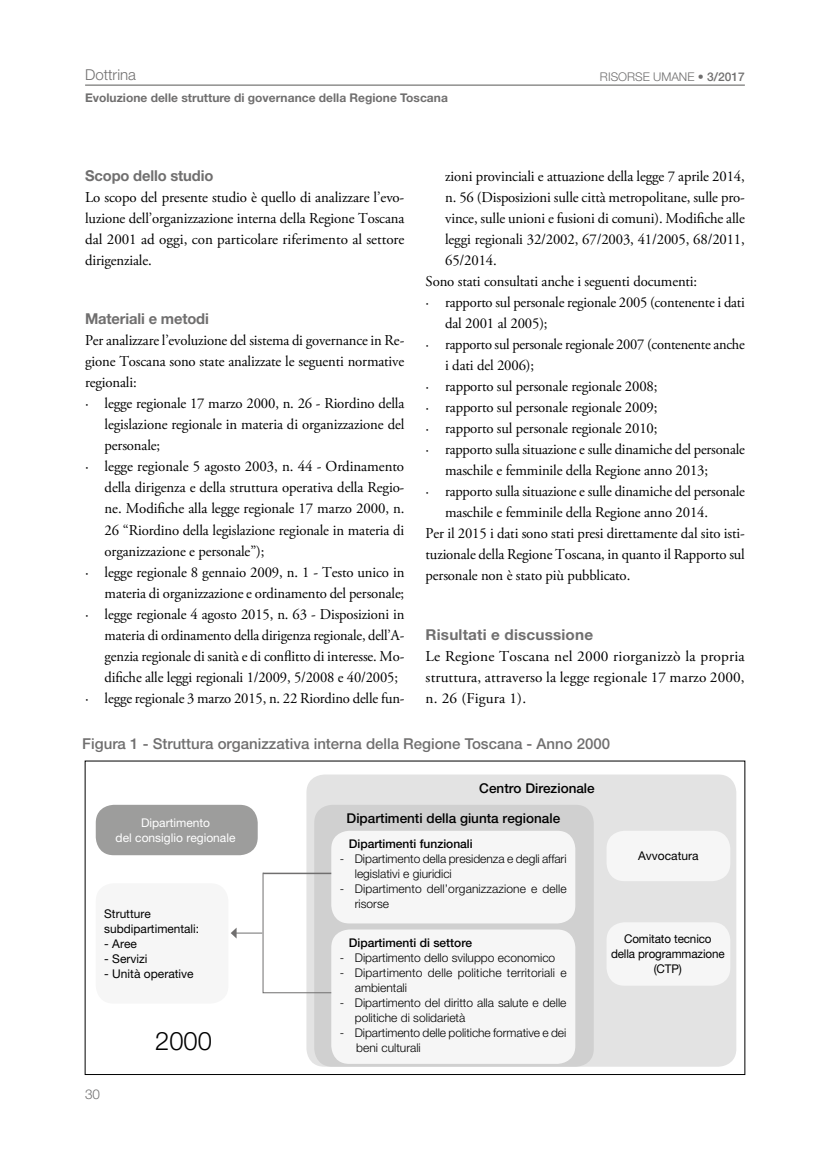
<style>
.page{position:relative;width:830px;height:1149px;background:#fff}
.page>*{position:absolute;margin:0;border:0;box-sizing:border-box;transform-origin:0 0}
.t1{font:300 25.5px "Helvetica Neue LT Std";color:#000}
.t2{font:15px/21px "Adobe Garamond Pro";letter-spacing:-.01em;color:#000;text-align:justify}
.t3{font:15px "Adobe Garamond Pro";letter-spacing:-.01em;color:#000;scale:.96 1}
.t4{font:500 15px "Helvetica Neue LT Std";color:#706f6f}
.t5{font:700 15px "Helvetica Neue LT Std";letter-spacing:-.01em;color:#706f6f}
.t6{font:700 15px "Helvetica Neue LT Std";letter-spacing:.01em;color:#706f6f}
.t7{font:300 15px "Helvetica Neue LT Std";color:#706f6f}
.t8{font:500 13.5px "Helvetica Neue LT Std";color:#000}
.t9{font:300 13.5px "Helvetica Neue LT Std";color:#706f6f}
.t10{font:300 12px/15px "Helvetica Neue LT Std";color:#000}
.t11{font:12px/15px "Helvetica Neue LT Std";color:#000}
.t12{font:700 12px "Helvetica Neue LT Std";color:#706f6f}
.t13{font:500 12px "Helvetica Neue LT Std";color:#000}
.t14{font:12px/15px "Helvetica Neue LT Std";color:#fff;text-align:center}
.t15{font:300 12px "Helvetica Neue LT Std";color:#706f6f}
.s1{font-weight:400}
.s2{font-weight:500}
</style>
<div class="page">
<hr style="left:85px;top:85px;width:659px;height:1px;background:#575756">
<div style="left:306px;top:774px;width:430px;height:292px;background:#e3e3e3;border-radius:18px"></div>
<div style="left:96px;top:804px;width:161px;height:51px;background:#9d9d9c;border-radius:18px"></div>
<div style="left:96px;top:883px;width:132px;height:120px;background:#f6f6f6;border-radius:18px"></div>
<div style="left:314px;top:804px;width:279px;height:262px;background:#d0d0d0;border-radius:18px"></div>
<div style="left:331px;top:830px;width:244px;height:93px;background:#f6f6f6;border-radius:18px"></div>
<div style="left:331px;top:929px;width:244px;height:134px;background:#f6f6f6;border-radius:18px"></div>
<div style="left:606px;top:830px;width:124px;height:50px;background:#f6f6f6;border-radius:18px"></div>
<div style="left:606px;top:921px;width:124px;height:64px;background:#f6f6f6;border-radius:18px"></div>
<svg style="left:231px;top:871px;width:101px;height:122px"></svg>
<p class="t7" style="left:85px;top:66px;width:52px">Dottrina</p>
<p class="t12" style="left:85px;top:90px;width:364px">Evoluzione delle strutture di governance della Regione Toscana</p>
<p class="t15" style="left:599px;top:70px;width:146px">RISORSE UMANE <span class="s1">•</span> <span class="s2">3/2017</span></p>
<p class="t5" style="left:85px;top:166px;width:130px">Scopo dello studio</p>
<p class="t2" style="left:85px;top:187px;width:321px">Lo scopo del presente studio è quello di analizzare l’evo&shy;luzione dell’organizzazione interna della Regione Toscana dal 2001 ad oggi, con particolare riferimento al settore dirigenziale.</p>
<p class="t2" style="left:445px;top:166px;width:301px">zioni provinciali e attuazione della legge 7 aprile 2014,</p>
<p class="t2" style="left:445px;top:187px;width:301px">n. 56 (Disposizioni sulle città metropolitane, sulle pro-</p>
<p class="t2" style="left:445px;top:208px;width:301px">vince, sulle unioni e fusioni di comuni). Modifiche alle</p>
<p class="t2" style="left:445px;top:229px;width:301px">leggi regionali 32/2002, 67/2003, 41/2005, 68/2011,</p>
<p class="t2" style="left:445px;top:250px;width:53px">65/2014.</p>
<p class="t2" style="left:425px;top:271px;width:273px">Sono stati consultati anche i seguenti documenti:</p>
<p class="t2" style="left:425px;top:292px;width:320px">· rapporto sul personale regionale 2005 (contenente i dati</p>
<p class="t2" style="left:445px;top:313px;width:104px">dal 2001 al 2005);</p>
<p class="t3" style="left:425px;top:335px;width:334px">· rapporto sul personale regionale 2007 (contenente anche</p>
<p class="t2" style="left:445px;top:355px;width:90px">i dati del 2006);</p>
<p class="t2" style="left:425px;top:376px;width:233px">· rapporto sul personale regionale 2008;</p>
<p class="t2" style="left:425px;top:397px;width:233px">· rapporto sul personale regionale 2009;</p>
<p class="t2" style="left:425px;top:418px;width:233px">· rapporto sul personale regionale 2010;</p>
<p class="t2" style="left:425px;top:439px;width:320px">· rapporto sulla situazione e sulle dinamiche del personale</p>
<p class="t2" style="left:445px;top:460px;width:264px">maschile e femminile della Regione anno 2013;</p>
<p class="t2" style="left:425px;top:481px;width:320px">· rapporto sulla situazione e sulle dinamiche del personale</p>
<p class="t2" style="left:445px;top:502px;width:264px">maschile e femminile della Regione anno 2014.</p>
<p class="t2" style="left:425px;top:523px;width:320px">Per il 2015 i dati sono stati presi direttamente dal sito isti-</p>
<p class="t2" style="left:425px;top:544px;width:320px">tuzionale della Regione Toscana, in quanto il Rapporto sul</p>
<p class="t2" style="left:425px;top:565px;width:206px">personale non è stato più pubblicato.</p>
<p class="t5" style="left:85px;top:309px;width:125px">Materiali e metodi</p>
<p class="t2" style="left:85px;top:330px;width:320px">Per analizzare l’evoluzione del sistema di governance in Re-</p>
<p class="t2" style="left:85px;top:351px;width:320px">gione Toscana sono state analizzate le seguenti normative</p>
<p class="t2" style="left:85px;top:372px;width:53px">regionali:</p>
<p class="t2" style="left:85px;top:393px;width:321px">· legge regionale 17 marzo 2000, n. 26 - Riordino della</p>
<p class="t2" style="left:105px;top:414px;width:301px">legislazione regionale in materia di organizzazione del</p>
<p class="t2" style="left:105px;top:435px;width:57px">personale;</p>
<p class="t2" style="left:85px;top:456px;width:320px">· legge regionale 5 agosto 2003, n. 44 - Ordinamento</p>
<p class="t2" style="left:105px;top:477px;width:301px">della dirigenza e della struttura operativa della Regio-</p>
<p class="t2" style="left:105px;top:498px;width:301px">ne. Modifiche alla legge regionale 17 marzo 2000, n.</p>
<p class="t2" style="left:105px;top:519px;width:301px">26 “Riordino della legislazione regionale in materia di</p>
<p class="t2" style="left:105px;top:540px;width:161px">organizzazione e personale”);</p>
<p class="t2" style="left:85px;top:561px;width:321px">· legge regionale 8 gennaio 2009, n. 1 - Testo unico in</p>
<p class="t2" style="left:105px;top:582px;width:301px">materia di organizzazione e ordinamento del personale;</p>
<p class="t2" style="left:85px;top:603px;width:321px">· legge regionale 4 agosto 2015, n. 63 - Disposizioni in</p>
<p class="t3" style="left:105px;top:625px;width:313px">materia di ordinamento della dirigenza regionale, dell’A-</p>
<p class="t2" style="left:105px;top:645px;width:301px">genzia regionale di sanità e di conflitto di interesse. Mo-</p>
<p class="t2" style="left:105px;top:666px;width:295px">difiche alle leggi regionali 1/2009, 5/2008 e 40/2005;</p>
<p class="t2" style="left:85px;top:687px;width:321px">· legge regionale 3 marzo 2015, n. 22 Riordino delle fun-</p>
<p class="t6" style="left:425px;top:625px;width:169px">Risultati e discussione</p>
<p class="t2" style="left:425px;top:645px;width:320px">Le Regione Toscana nel 2000 riorganizzò la propria struttura, attraverso la legge regionale 17 marzo 2000, n. 26 (Figura 1).</p>
<p class="t4" style="left:82px;top:734px;width:529px">Figura 1 - Struttura organizzativa interna della Regione Toscana - Anno 2000</p>
<p class="t14" style="left:116px;top:814px;width:121px">Dipartimento<br>del consiglio regionale</p>
<p class="t11" style="left:104px;top:905px;width:96px">Strutture subdipartimentali:</p>
<p class="t11" style="left:104px;top:935px;width:34px">- Aree</p>
<p class="t11" style="left:104px;top:950px;width:45px">- Servizi</p>
<p class="t11" style="left:104px;top:965px;width:91px">- Unità operative</p>
<p class="t9" style="left:85px;top:1085px;width:17px">30</p>
<h1 class="t1" style="left:155px;top:1024px;width:58px">2000</h1>
<p class="t8" style="left:479px;top:779px;width:117px">Centro Direzionale</p>
<p class="t8" style="left:346px;top:809px;width:215px">Dipartimenti della giunta regionale</p>
<p class="t13" style="left:348px;top:836px;width:125px">Dipartimenti funzionali</p>
<p class="t10" style="left:354px;top:850px;width:213px;text-indent:-15px">- Dipartimento della presidenza e degli affari legislativi e giuridici</p>
<p class="t10" style="left:354px;top:880px;width:213px;text-indent:-15px">- Dipartimento dell’organizzazione e delle risorse</p>
<p class="t13" style="left:348px;top:934px;width:125px">Dipartimenti di settore</p>
<p class="t10" style="left:339px;top:949px;width:217px">- Dipartimento dello sviluppo economico</p>
<p class="t10" style="left:354px;top:964px;width:213px;text-indent:-15px">- Dipartimento delle politiche territoriali e ambientali</p>
<p class="t10" style="left:354px;top:994px;width:213px;text-indent:-15px">- Dipartimento del diritto alla salute e delle politiche di solidarietà</p>
<p class="t10" style="left:356px;top:1024px;width:211px;text-indent:-16px">- Dipartimento delle politiche formative e dei beni culturali</p>
<p class="t11" style="left:637px;top:848px;width:62px">Avvocatura</p>
<p class="t11" style="left:610px;top:931px;width:115px;text-align:center">Comitato tecnico della programmazione (CTP)</p>
</div>
